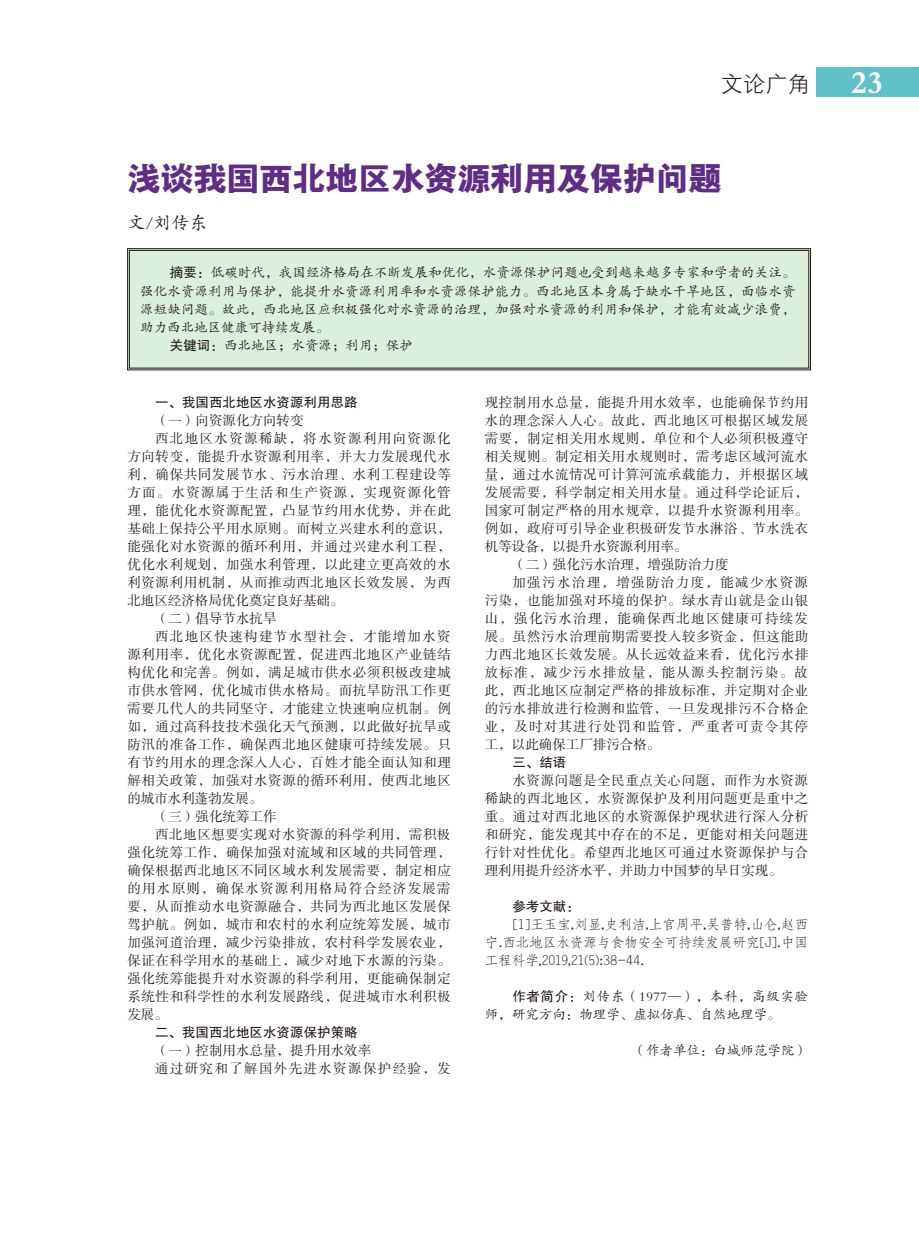
<style>
.page{position:relative;width:919px;height:1238px;background:#fff}
.page>*{position:absolute;margin:0;border:0;box-sizing:border-box;transform-origin:0 0}
.t1{font:33px "FZYDCHJW GB1 0";color:#5f2e84}
.t2{font:22.5px "FZXH1 K GBK1 0";color:#231916}
.t3{font:18px "FZKTK GBK1 0";color:#231916}
.t4{font:13.5px/18px "FZSSK GBK1 0";letter-spacing:.045em;color:#231916;text-align:justify}
.t5{font:13.5px/18px "FZKTK GBK1 0";letter-spacing:.01em;color:#231916}
.t6{font:13.5px "FZSSK GBK1 0";letter-spacing:.09em;color:#231916}
.t7{font:13.5px/18px "FZSSK GBK1 0";letter-spacing:.1em;color:#231916}
.t8{font:13.5px "FZSSK GBK1 0";color:#231916}
.t9{font:13.5px/18px "FZFSK GBK1 0";color:#231916;text-align:justify}
.t10{font:13.5px "FZHTK GBK1 0";color:#231916}
.s1{font-family:"FZDBSK GBK1 0";font-size:33px;color:#fff}
.s2{font-family:"FZHTK GBK1 0"}
</style>
<div class="page">
<div style="left:816px;top:68px;width:102px;height:29px;background:#5fc1c7"></div>
<div style="left:127px;top:248px;width:683px;height:122px;background:#dceede"></div>
<div style="left:129px;top:250px;width:679px;height:118px;border:1px solid #231916"></div>
<h2 class="t2" style="left:720px;top:71px;width:165px">文论广角 <span class="s1">23</span></h2>
<h1 class="t1" style="left:127px;top:160px;width:595px">浅谈我国西北地区水资源利用及保护问题</h1>
<h3 class="t3" style="left:127px;top:213px;width:82px">文/刘传东</h3>
<p class="t5" style="left:170px;top:264px;width:627px"><span class="s2">摘要：</span>低碳时代，我国经济格局在不断发展和优化，水资源保护问题也受到越来越多专家和学者的关注。</p>
<p class="t5" style="left:140px;top:282px;width:656px">强化水资源利用与保护，能提升水资源利用率和水资源保护能力。西北地区本身属于缺水干旱地区，面临水资</p>
<p class="t5" style="left:140px;top:300px;width:656px">源短缺问题。故此，西北地区应积极强化对水资源的治理，加强对水资源的利用和保护，才能有效减少浪费，</p>
<p class="t5" style="left:140px;top:318px;width:191px">助力西北地区健康可持续发展。</p>
<p class="t5" style="left:170px;top:336px;width:245px"><span class="s2">关键词：</span>西北地区；水资源；利用；保护</p>
<p class="t10" style="left:155px;top:395px;width:204px">一、我国西北地区水资源利用思路</p>
<p class="t8" style="left:155px;top:413px;width:150px">（一）向资源化方向转变</p>
<p class="t7" style="left:155px;top:430px;width:297px">西北地区水资源稀缺，将水资源利用向资源化</p>
<p class="t4" style="left:127px;top:448px;width:325px">方向转变，能提升水资源利用率，并大力发展现代水</p>
<p class="t4" style="left:127px;top:466px;width:325px">利，确保共同发展节水、污水治理、水利工程建设等</p>
<p class="t6" style="left:127px;top:485px;width:325px">方面。水资源属于生活和生产资源，实现资源化管</p>
<p class="t4" style="left:127px;top:502px;width:325px">理，能优化水资源配置，凸显节约用水优势，并在此</p>
<p class="t4" style="left:127px;top:520px;width:325px">基础上保持公平用水原则。而树立兴建水利的意识，</p>
<p class="t4" style="left:127px;top:538px;width:325px">能强化对水资源的循环利用，并通过兴建水利工程，</p>
<p class="t4" style="left:127px;top:556px;width:325px">优化水利规划，加强水利管理，以此建立更高效的水</p>
<p class="t4" style="left:127px;top:574px;width:325px">利资源利用机制，从而推动西北地区长效发展，为西</p>
<p class="t8" style="left:127px;top:593px;width:217px">北地区经济格局优化奠定良好基础。</p>
<p class="t4" style="left:155px;top:610px;width:123px">（二）倡导节水抗旱</p>
<p class="t7" style="left:155px;top:628px;width:297px">西北地区快速构建节水型社会，才能增加水资</p>
<p class="t4" style="left:127px;top:646px;width:325px">源利用率，优化水资源配置，促进西北地区产业链结</p>
<p class="t4" style="left:127px;top:664px;width:325px">构优化和完善。例如，满足城市供水必须积极改建城</p>
<p class="t4" style="left:127px;top:682px;width:325px">市供水管网，优化城市供水格局。而抗旱防汛工作更</p>
<p class="t4" style="left:127px;top:700px;width:325px">需要几代人的共同坚守，才能建立快速响应机制。例</p>
<p class="t4" style="left:127px;top:718px;width:325px">如，通过高科技技术强化天气预测，以此做好抗旱或</p>
<p class="t4" style="left:127px;top:736px;width:325px">防汛的准备工作，确保西北地区健康可持续发展。只</p>
<p class="t4" style="left:127px;top:754px;width:325px">有节约用水的理念深入人心，百姓才能全面认知和理</p>
<p class="t4" style="left:127px;top:772px;width:325px">解相关政策，加强对水资源的循环利用，使西北地区</p>
<p class="t8" style="left:127px;top:791px;width:136px">的城市水利蓬勃发展。</p>
<p class="t4" style="left:155px;top:808px;width:123px">（三）强化统筹工作</p>
<p class="t4" style="left:155px;top:826px;width:297px">西北地区想要实现对水资源的科学利用，需积极</p>
<p class="t4" style="left:127px;top:844px;width:325px">强化统筹工作，确保加强对流域和区域的共同管理，</p>
<p class="t4" style="left:127px;top:862px;width:325px">确保根据西北地区不同区域水利发展需要，制定相应</p>
<p class="t6" style="left:127px;top:881px;width:325px">的用水原则，确保水资源利用格局符合经济发展需</p>
<p class="t4" style="left:127px;top:898px;width:325px">要，从而推动水电资源融合，共同为西北地区发展保</p>
<p class="t4" style="left:127px;top:916px;width:325px">驾护航。例如，城市和农村的水利应统筹发展，城市</p>
<p class="t4" style="left:127px;top:934px;width:325px">加强河道治理，减少污染排放，农村科学发展农业，</p>
<p class="t4" style="left:127px;top:952px;width:325px">保证在科学用水的基础上，减少对地下水源的污染。</p>
<p class="t4" style="left:127px;top:970px;width:325px">强化统筹能提升对水资源的科学利用，更能确保制定</p>
<p class="t4" style="left:127px;top:988px;width:325px">系统性和科学性的水利发展路线，促进城市水利积极</p>
<p class="t4" style="left:127px;top:1006px;width:42px">发展。</p>
<p class="t10" style="left:155px;top:1025px;width:204px">二、我国西北地区水资源保护策略</p>
<p class="t7" style="left:155px;top:1042px;width:297px">（一）控制用水总量，提升用水效率<br>通过研究和了解国外先进水资源保护经验，发</p>
<p class="t4" style="left:485px;top:394px;width:325px">现控制用水总量，能提升用水效率，也能确保节约用</p>
<p class="t4" style="left:485px;top:412px;width:325px">水的理念深入人心。故此，西北地区可根据区域发展</p>
<p class="t4" style="left:485px;top:430px;width:325px">需要，制定相关用水规则，单位和个人必须积极遵守</p>
<p class="t4" style="left:485px;top:448px;width:325px">相关规则。制定相关用水规则时，需考虑区域河流水</p>
<p class="t4" style="left:485px;top:466px;width:325px">量，通过水流情况可计算河流承载能力，并根据区域</p>
<p class="t4" style="left:485px;top:484px;width:325px">发展需要，科学制定相关用水量。通过科学论证后，</p>
<p class="t4" style="left:485px;top:502px;width:325px">国家可制定严格的用水规章，以提升水资源利用率。</p>
<p class="t4" style="left:485px;top:520px;width:325px">例如，政府可引导企业积极研发节水淋浴、节水洗衣</p>
<p class="t8" style="left:485px;top:539px;width:204px">机等设备，以提升水资源利用率。</p>
<p class="t8" style="left:512px;top:557px;width:217px">（二）强化污水治理，增强防治力度</p>
<p class="t7" style="left:512px;top:574px;width:297px">加强污水治理，增强防治力度，能减少水资源</p>
<p class="t4" style="left:485px;top:592px;width:325px">污染，也能加强对环境的保护。绿水青山就是金山银</p>
<p class="t6" style="left:485px;top:611px;width:325px">山，强化污水治理，能确保西北地区健康可持续发</p>
<p class="t4" style="left:485px;top:628px;width:325px">展。虽然污水治理前期需要投入较多资金，但这能助</p>
<p class="t4" style="left:485px;top:646px;width:325px">力西北地区长效发展。从长远效益来看，优化污水排</p>
<p class="t6" style="left:485px;top:665px;width:325px">放标准，减少污水排放量，能从源头控制污染。故</p>
<p class="t4" style="left:485px;top:681px;width:325px">此，西北地区应制定严格的排放标准，并定期对企业</p>
<p class="t4" style="left:485px;top:699px;width:325px">的污水排放进行检测和监管，一旦发现排污不合格企</p>
<p class="t6" style="left:485px;top:719px;width:325px">业，及时对其进行处罚和监管，严重者可责令其停</p>
<p class="t8" style="left:485px;top:737px;width:177px">工，以此确保工厂排污合格。</p>
<p class="t10" style="left:512px;top:754px;width:55px">三、结语</p>
<p class="t4" style="left:485px;top:771px;width:325px;text-indent:28px">水资源问题是全民重点关心问题，而作为水资源稀缺的西北地区，水资源保护及利用问题更是重中之重。通过对西北地区的水资源保护现状进行深入分析和研究，能发现其中存在的不足，更能对相关问题进行针对性优化。希望西北地区可通过水资源保护与合理利用提升经济水平，并助力中国梦的早日实现。</p>
<p class="t10" style="left:512px;top:898px;width:69px">参考文献：</p>
<p class="t9" style="left:485px;top:915px;width:325px;text-indent:28px">[1]王玉宝,刘显,史利洁,上官周平,吴普特,山仑,赵西宁.西北地区水资源与食物安全可持续发展研究[J].中国工程科学,2019,21(5):38-44.</p>
<p class="t5" style="left:485px;top:987px;width:325px;text-indent:28px"><span class="s2">作者简介：</span>刘传东（1977—），本科，高级实验师，研究方向：物理学、虚拟仿真、自然地理学。</p>
<p class="t5" style="left:632px;top:1041px;width:177px">（作者单位：白城师范学院）</p>
</div>
